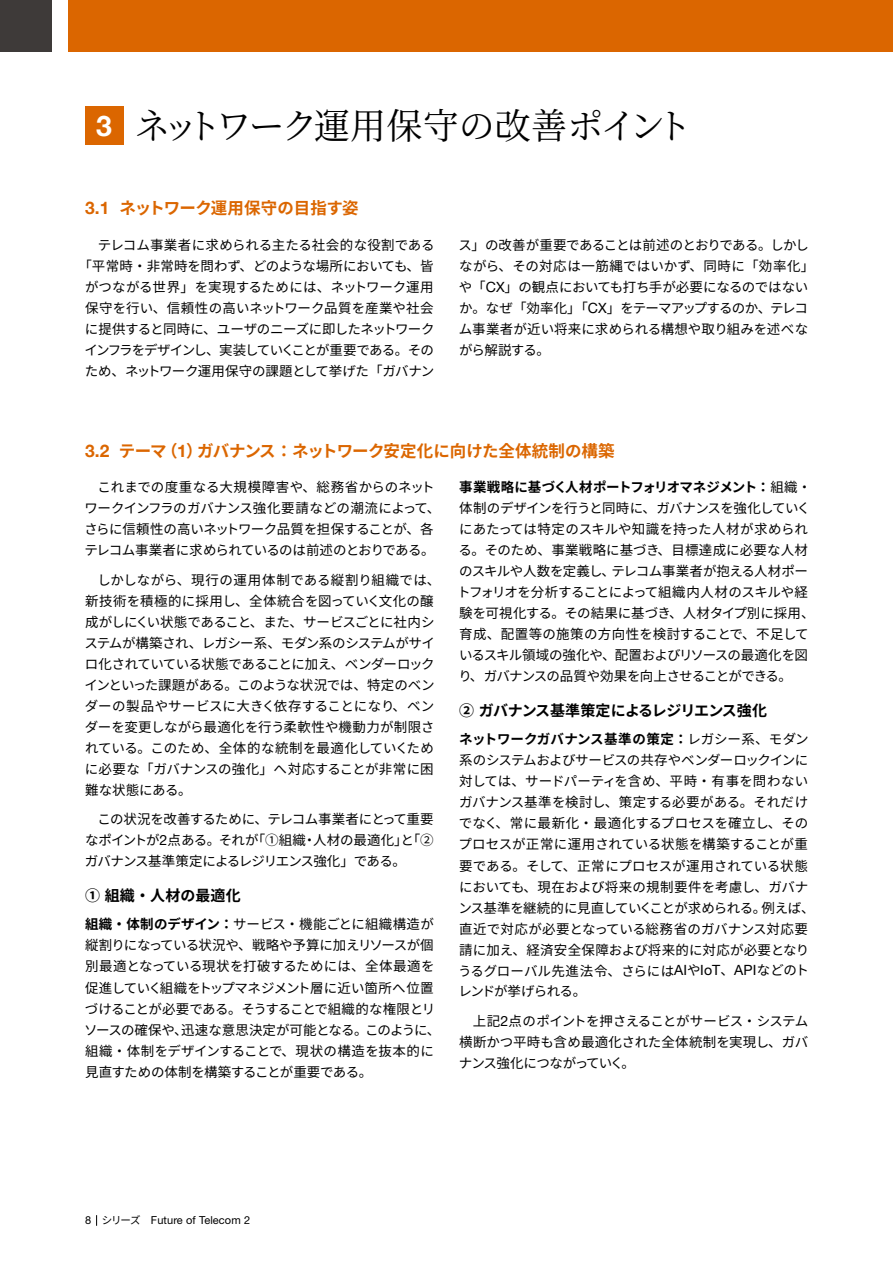
<style>
.page{position:relative;width:893px;height:1263px;background:#fff}
.page>*{position:absolute;margin:0;border:0;box-sizing:border-box;transform-origin:0 0}
.t1{font:36px "Noto Serif CJ Kjp";letter-spacing:-.085em;color:#000}
.t2{font:700 16.5px "Noto Sans CJ Kjp";letter-spacing:-.035em;color:#db6600}
.t3{font:700 15px "Noto Sans CJ Kjp";letter-spacing:-.035em;color:#000}
.t4{font:700 15px "Noto Sans CJ Kjp";letter-spacing:-.005em;color:#000}
.t5{font:13.5px/21px "Noto Sans CJ Kjp";letter-spacing:-.015em;color:#000}
.t6{font:10.95px "Helvetica Neue LT Std";letter-spacing:.01em;color:#000}
.s1{font-family:"Helvetica Neue";font-weight:700;font-size:28.35px;color:#fff}
.s2{font-family:"Helvetica Neue";font-size:17.4px}
.s3{font-family:"Helvetica Neue LT Std";font-size:14.1px}
.s4{font-weight:700}
.s5{font-family:"Noto Sans CJ Kjp";font-size:10.5px}
</style>
<div class="page">
<div style="left:0;top:0;width:51px;height:51px;background:#3e3a39"></div>
<div style="left:68px;top:0;width:825px;height:51px;background:#db6600"></div>
<div style="left:85px;top:106px;width:38px;height:39px;background:#db6600"></div>
<h1 class="t1" style="left:96px;top:106px;width:597px"><span class="s1">3</span> ネットワーク運用保守の改善ポイント</h1>
<p class="t2" style="left:85px;top:199px;width:275px"><span class="s2">3.1</span> ネットワーク運用保守の目指す姿</p>
<p class="t5" style="left:79px;top:235px;width:358px;text-align:right">テレコム事業者に求められる主たる社会的な役割である<br>「平常時・非常時を問わず、どのような場所においても、皆がつながる世界」を実現するためには、ネットワーク運用保守を行い、信頼性の高いネットワーク品質を産業や社会に提供すると同時に、ユーザのニーズに即したネットワークインフラをデザインし、実装していくことが重要である。そのため、ネットワーク運用保守の課題として挙げた「ガバナン</p>
<p class="t5" style="left:459px;top:235px;width:357px">ス」の改善が重要であることは前述のとおりである。しかしながら、その対応は一筋縄ではいかず、同時に「効率化」や「<span class="s3">CX</span>」の観点においても打ち手が必要になるのではないか。なぜ「効率化」「<span class="s3">CX</span>」をテーマアップするのか、テレコム事業者が近い将来に求められる構想や取り組みを述べながら解説する。</p>
<p class="t2" style="left:85px;top:441px;width:531px"><span class="s2">3.2</span> テーマ（<span class="s2">1</span>）ガバナンス：ネットワーク安定化に向けた全体統制の構築</p>
<p class="t5" style="left:84px;top:477px;width:357px;text-align:center">これまでの度重なる大規模障害や、総務省からのネット<br>ワークインフラのガバナンス強化要請などの潮流によって、さらに信頼性の高いネットワーク品質を担保することが、各テレコム事業者に求められているのは前述のとおりである。</p>
<p class="t5" style="left:84px;top:569px;width:357px;text-indent:13px">しかしながら、現行の運用体制である縦割り組織では、新技術を積極的に採用し、全体統合を図っていく文化の醸成がしにくい状態であること、また、サービスごとに社内システムが構築され、レガシー系、モダン系のシステムがサイロ化されていている状態であることに加え、ベンダーロックインといった課題がある。このような状況では、特定のベンダーの製品やサービスに大きく依存することになり、ベンダーを変更しながら最適化を行う柔軟性や機動力が制限されている。このため、全体的な統制を最適化していくために必要な「ガバナンスの強化」へ対応することが非常に困難な状態にある。</p>
<p class="t5" style="left:85px;top:809px;width:350px;text-align:justify;text-indent:13px">この状況を改善するために、テレコム事業者にとって重要なポイントが<span class="s3">2</span>点ある。それが「①組織・人材の最適化」と「②ガバナンス基準策定によるレジリエンス強化」である。</p>
<p class="t4" style="left:85px;top:887px;width:157px">① 組織・人材の最適化</p>
<p class="t5" style="left:84px;top:914px;width:358px"><span class="s4">組織・体制のデザイン：</span>サービス・機能ごとに組織構造が縦割りになっている状況や、戦略や予算に加えリソースが個別最適となっている現状を打破するためには、全体最適を促進していく組織をトップマネジメント層に近い箇所へ位置づけることが必要である。そうすることで組織的な権限とリソースの確保や、迅速な意思決定が可能となる。このように、組織・体制をデザインすることで、現状の構造を抜本的に見直すための体制を構築することが重要である。</p>
<p class="t5" style="left:457px;top:477px;width:359px"><span class="s4">事業戦略に基づく人材ポートフォリオマネジメント：</span>組織・体制のデザインを行うと同時に、ガバナンスを強化していくにあたっては特定のスキルや知識を持った人材が求められる。そのため、事業戦略に基づき、目標達成に必要な人材のスキルや人数を定義し、テレコム事業者が抱える人材ポートフォリオを分析することによって組織内人材のスキルや経験を可視化する。その結果に基づき、人材タイプ別に採用、育成、配置等の施策の方向性を検討することで、不足しているスキル領域の強化や、配置およびリソースの最適化を図り、ガバナンスの品質や効果を向上させることができる。</p>
<p class="t3" style="left:459px;top:702px;width:309px">② ガバナンス基準策定によるレジリエンス強化</p>
<p class="t5" style="left:458px;top:729px;width:358px"><span class="s4">ネットワークガバナンス基準の策定：</span>レガシー系、モダン系のシステムおよびサービスの共存やベンダーロックインに対しては、サードパーティを含め、平時・有事を問わないガバナンス基準を検討し、策定する必要がある。それだけでなく、常に最新化・最適化するプロセスを確立し、そのプロセスが正常に運用されている状態を構築することが重要である。そして、正常にプロセスが運用されている状態においても、現在および将来の規制要件を考慮し、ガバナンス基準を継続的に見直していくことが求められる。例えば、直近で対応が必要となっている総務省のガバナンス対応要請に加え、経済安全保障および将来的に対応が必要となりうるグローバル先進法令、さらには<span class="s3">AI</span>や<span class="s3">IoT</span>、<span class="s3">API</span>などのトレンドが挙げられる。</p>
<p class="t5" style="left:459px;top:1011px;width:351px;text-align:justify;text-indent:14px">上記<span class="s3">2</span>点のポイントを押さえることがサービス・システム横断かつ平時も含め最適化された全体統制を実現し、ガバナンス強化につながっていく。</p>
<p class="t6" style="left:85px;top:1214px;width:167px">8 <span class="s5">シリーズ　</span>Future of Telecom 2</p>
</div>
